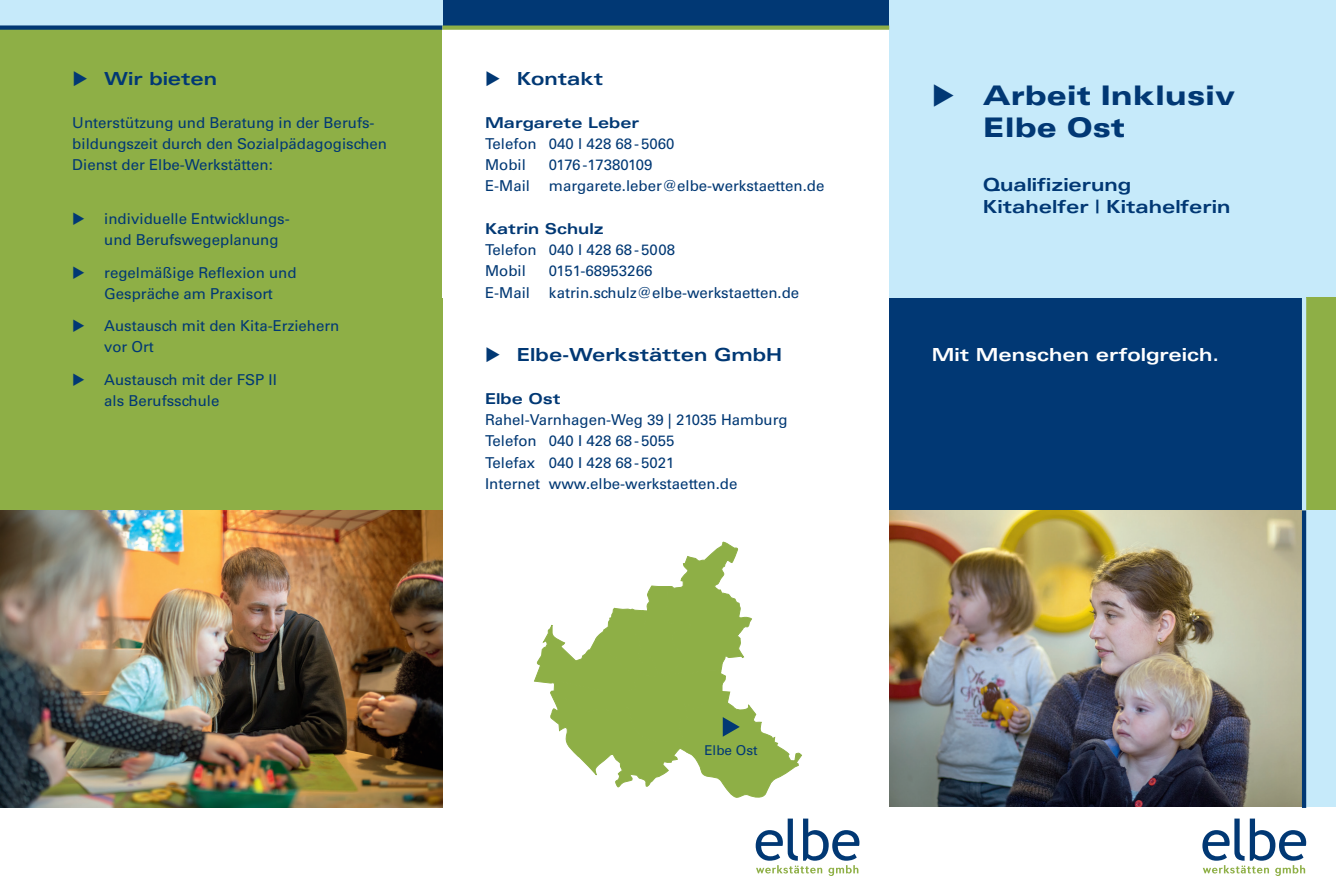
<style>
.page{position:relative;width:1336px;height:893px;background:#fff}
.page>*{position:absolute;margin:0;border:0;box-sizing:border-box;transform-origin:0 0}
.t1{font:900 expanded 27px/32.4px "Univers LT Pro";color:#013874}
.t2{font:700 expanded 18px/21.6px "Univers LT Pro";color:#013874}
.t3{font:700 expanded 18px "Univers LT Pro";color:#fff}
.t4{font:15px/21.3px "Univers LT Pro 55 Roman";color:#013874}
.t5{font:700 expanded 15px "Univers LT Pro";color:#013874}
.t6{font:13.5px "Univers LT Pro 55 Roman";color:#013874}
</style>
<div class="page">
<img style="left:889px;top:510px;width:412px;height:297px">
<img style="left:0;top:510px;width:442px;height:298px">
<div style="left:889px;top:298px;width:446px;height:212px;background:#013874"></div>
<div style="left:0;top:26px;width:442px;height:484px;background:#8eaf46"></div>
<div style="left:889px;top:0;width:446px;height:298px;background:#c6eafa"></div>
<div style="left:442px;top:0;width:447px;height:26px;background:#013874"></div>
<div style="left:0;top:0;width:442px;height:26px;background:#c6eafa"></div>
<div style="left:1305px;top:298px;width:30px;height:212px;background:#8eaf46"></div>
<div style="left:1305px;top:510px;width:30px;height:298px;background:#c6eafa"></div>
<div style="left:0;top:25px;width:442px;height:5px;background:#013874"></div>
<svg style="left:1301px;top:510px;width:4px;height:298px"></svg>
<svg style="left:1302px;top:298px;width:3px;height:212px"></svg>
<svg style="left:442px;top:26px;width:447px;height:4px;fill:#8eaf46"></svg>
<svg style="left:534px;top:541px;width:268px;height:257px"></svg>
<svg style="left:755px;top:819px;width:104px;height:57px"></svg>
<svg style="left:1202px;top:819px;width:103px;height:57px"></svg>
<p class="t2" style="left:104px;top:68px;width:114px">Wir bieten</p>
<p class="t2" style="left:517px;top:68px;width:88px">Kontakt</p>
<p class="t4" style="left:72px;top:111px;width:316px">Unterstützung und Beratung in der Berufs&shy;bildungszeit durch den Sozialpädagogischen<br>Dienst der Elbe-Werkstätten:</p>
<p class="t4" style="left:104px;top:208px;width:187px">individuelle Entwicklungs&shy;und Berufswegeplanung</p>
<p class="t4" style="left:104px;top:261px;width:194px">regelmäßige Reflexion und<br>Gespräche am Praxisort</p>
<p class="t4" style="left:104px;top:315px;width:237px">Austausch mit den Kita-Erziehern vor Ort</p>
<p class="t4" style="left:104px;top:369px;width:174px">Austausch mit der FSP II als Berufsschule</p>
<p class="t5" style="left:485px;top:114px;width:156px">Margarete Leber</p>
<p class="t4" style="left:485px;top:132px;width:191px">Telefon 040 l 428 68-5060<br>Mobil</p>
<p class="t4" style="left:549px;top:153px;width:105px">0176-17380109</p>
<p class="t4" style="left:485px;top:175px;width:46px">E-Mail</p>
<p class="t4" style="left:549px;top:175px;width:277px">margarete.leber@elbe-werkstaetten.de</p>
<p class="t5" style="left:485px;top:220px;width:120px">Katrin Schulz</p>
<p class="t4" style="left:485px;top:238px;width:191px">Telefon 040 l 428 68-5008<br>Mobil</p>
<p class="t4" style="left:549px;top:260px;width:105px">0151-68953266</p>
<p class="t4" style="left:485px;top:281px;width:46px">E-Mail</p>
<p class="t4" style="left:549px;top:281px;width:252px">katrin.schulz@elbe-werkstaetten.de</p>
<p class="t2" style="left:517px;top:344px;width:267px">Elbe-Werkstätten GmbH</p>
<p class="t5" style="left:485px;top:390px;width:77px">Elbe Ost</p>
<p class="t4" style="left:485px;top:409px;width:304px">Rahel-Varnhagen-Weg 39 | 21035 Hamburg<br>Telefon 040 I 428 68-5055<br>Telefax 040 I 428 68-5021<br>Internet www.elbe-werkstaetten.de</p>
<p class="t6" style="left:704px;top:741px;width:55px">Elbe Ost</p>
<h1 class="t1" style="left:982px;top:79px;width:254px">Arbeit Inklusiv<br>Elbe Ost</h1>
<p class="t2" style="left:982px;top:174px;width:249px">Qualifizierung<br>Kitahelfer | Kitahelferin</p>
<p class="t3" style="left:931px;top:345px;width:289px">Mit Menschen erfolgreich.</p>
</div>
